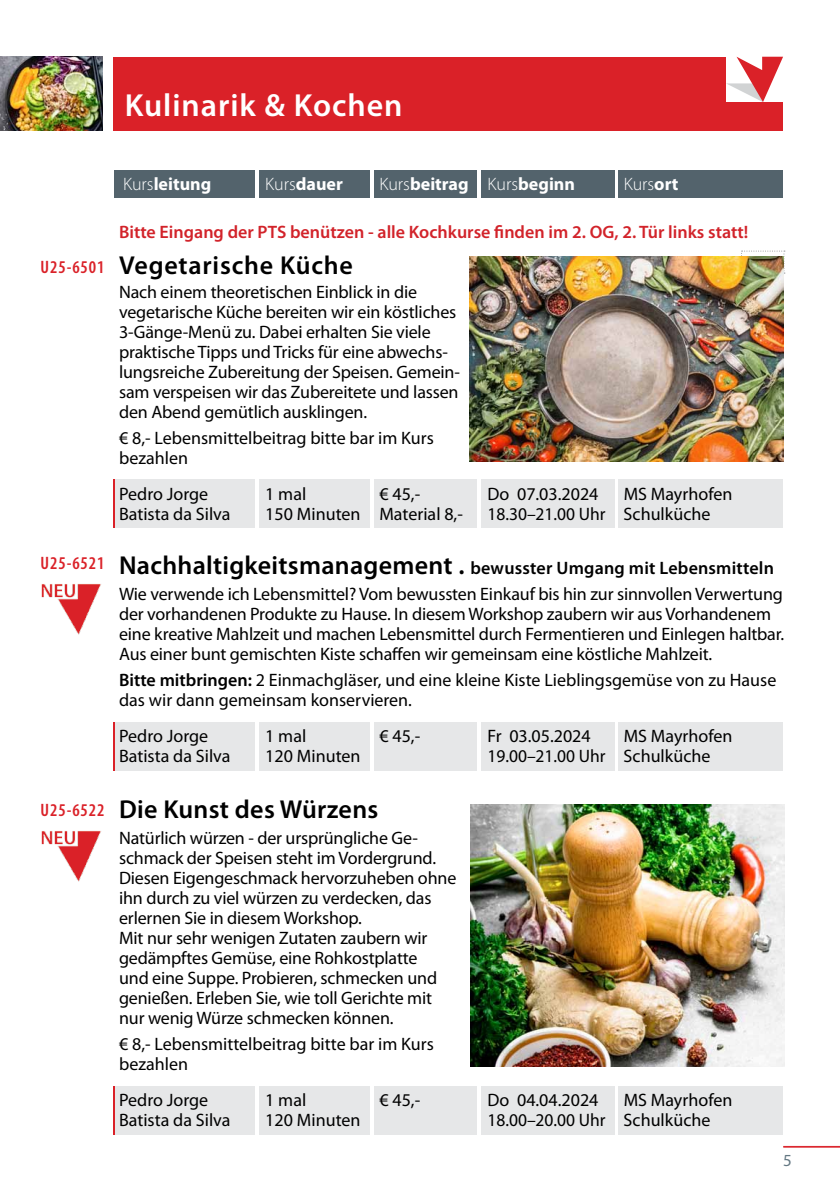
<style>
.page{position:relative;width:840px;height:1191px;background:#fff}
.page>*{position:absolute;margin:0;border:0;box-sizing:border-box;transform-origin:0 0}
.t1{font:600 32px "Myriad Pro";letter-spacing:.03em;color:#fff}
.t2{font:600 26px "Myriad Pro";letter-spacing:.015em;color:#000}
.t3{font:18px/20px "Myriad Pro";letter-spacing:-.01em;color:#000}
.t4{font:600 18px "Myriad Pro";color:#d2232a}
.t5{font:700 18px "Myriad Pro";color:#fff}
.t6{font:600 condensed 18px "Myriad Pro";letter-spacing:.05em;color:#da2128}
.t7{font:300 18px "Myriad Pro";color:#fff}
.t8{font:17px "Myriad Pro";color:#647883}
.s1{font-weight:300}
.s2{font-weight:700}
.s3{font-weight:600;font-size:26px}
.s4{font-weight:600}
</style>
<div class="page">
<div style="left:115px;top:479px;width:139px;height:48px;background:#e6e7e8"></div>
<div style="left:115px;top:722px;width:139px;height:48px;background:#e6e7e8"></div>
<div style="left:115px;top:1086px;width:139px;height:48px;background:#e6e7e8"></div>
<div style="left:258px;top:479px;width:111px;height:48px;background:#e6e7e8"></div>
<div style="left:258px;top:722px;width:111px;height:48px;background:#e6e7e8"></div>
<div style="left:258px;top:1086px;width:111px;height:48px;background:#e6e7e8"></div>
<div style="left:373px;top:479px;width:103px;height:48px;background:#e6e7e8"></div>
<div style="left:373px;top:722px;width:103px;height:48px;background:#e6e7e8"></div>
<div style="left:373px;top:1086px;width:103px;height:48px;background:#e6e7e8"></div>
<div style="left:480px;top:479px;width:134px;height:48px;background:#e6e7e8"></div>
<div style="left:480px;top:722px;width:134px;height:48px;background:#e6e7e8"></div>
<div style="left:480px;top:1086px;width:134px;height:48px;background:#e6e7e8"></div>
<div style="left:618px;top:479px;width:164px;height:48px;background:#e6e7e8"></div>
<div style="left:618px;top:722px;width:164px;height:48px;background:#e6e7e8"></div>
<div style="left:618px;top:1086px;width:164px;height:48px;background:#e6e7e8"></div>
<hr style="left:113px;top:479px;width:2px;height:48px;background:#da2128">
<hr style="left:113px;top:722px;width:2px;height:48px;background:#da2128">
<hr style="left:113px;top:1086px;width:2px;height:48px;background:#da2128">
<div style="left:114px;top:171px;width:140px;height:27px;background:#53636c"></div>
<div style="left:259px;top:171px;width:110px;height:27px;background:#53636c"></div>
<div style="left:374px;top:171px;width:102px;height:27px;background:#53636c"></div>
<div style="left:481px;top:171px;width:133px;height:27px;background:#53636c"></div>
<div style="left:618px;top:171px;width:164px;height:27px;background:#53636c"></div>
<svg style="left:740px;top:251px;width:44px;height:23px"></svg>
<div style="left:114px;top:57px;width:668px;height:73px;background:#da2128"></div>
<svg style="left:736px;top:56px;width:47px;height:3px"></svg>
<svg style="left:726px;top:57px;width:56px;height:45px"></svg>
<img style="left:0;top:57px;width:102px;height:73px">
<hr style="left:782px;top:1146px;width:57px;height:1px;background:#da2128">
<img style="left:469px;top:257px;width:313px;height:204px">
<img style="left:41px;top:584px;width:60px;height:51px">
<img style="left:41px;top:831px;width:60px;height:51px">
<img style="left:470px;top:804px;width:313px;height:262px">
<h1 class="t1" style="left:125px;top:85px;width:279px">Kulinarik &amp; Kochen</h1>
<p class="t6" style="left:41px;top:256px;width:65px">U25-6501</p>
<p class="t6" style="left:41px;top:552px;width:65px">U25-6521</p>
<p class="t6" style="left:41px;top:799px;width:65px">U25-6522</p>
<p class="t5" style="left:123px;top:172px;width:90px"><span class="s1">Kurs</span>leitung</p>
<p class="t5" style="left:265px;top:172px;width:79px"><span class="s1">Kurs</span>dauer</p>
<p class="t5" style="left:379px;top:172px;width:197px"><span class="s1">Kurs</span>beitrag <span class="s1">Kurs</span>beginn</p>
<p class="t7" style="left:623px;top:173px;width:56px">Kurs<span class="s2">ort</span></p>
<p class="t4" style="left:119px;top:220px;width:630px">Bitte Eingang der PTS benützen - alle Kochkurse finden im 2. OG, 2. Tür links statt!</p>
<h2 class="t2" style="left:119px;top:248px;width:235px">Vegetarische Küche</h2>
<p class="t3" style="left:119px;top:281px;width:342px">Nach einem theoretischen Einblick in die vegetarische Küche bereiten wir ein köstliches 3-Gänge-Menü zu. Dabei erhalten Sie viele praktische Tipps und Tricks für eine abwechs&shy;lungsreiche Zubereitung der Speisen. Gemein&shy;sam verspeisen wir das Zubereitete und lassen den Abend gemütlich ausklingen.</p>
<p class="t3" style="left:119px;top:427px;width:316px">€ 8,- Lebensmittelbeitrag bitte bar im Kurs bezahlen</p>
<p class="t3" style="left:119px;top:483px;width:91px">Pedro Jorge</p>
<p class="t3" style="left:265px;top:483px;width:42px">1 mal</p>
<p class="t3" style="left:379px;top:483px;width:42px">€ 45,-</p>
<p class="t3" style="left:487px;top:483px;width:112px">Do 07.03.2024</p>
<p class="t3" style="left:623px;top:483px;width:110px">MS Mayrhofen</p>
<p class="t3" style="left:119px;top:503px;width:113px">Batista da Silva</p>
<p class="t3" style="left:265px;top:503px;width:199px">150 Minuten Material 8,-</p>
<p class="t3" style="left:487px;top:503px;width:224px">18.30–21.00 Uhr Schulküche</p>
<p class="t3" style="left:119px;top:554px;width:665px;line-height:26px"><span class="s3">Nachhaltigkeitsmanagement .</span> <span class="s4">bewusster Umgang mit Lebensmitteln<br></span>Wie verwende ich Lebensmittel? Vom bewussten Einkauf bis hin zur sinnvollen Verwertung</p>
<p class="t3" style="left:119px;top:603px;width:666px">der vorhandenen Produkte zu Hause. In diesem Workshop zaubern wir aus Vorhandenem eine kreative Mahlzeit und machen Lebensmittel durch Fermentieren und Einlegen haltbar.<br>Aus einer bunt gemischten Kiste schaffen wir gemeinsam eine köstliche Mahlzeit.</p>
<p class="t3" style="left:119px;top:669px;width:658px"><span class="s4">Bitte mitbringen:</span> 2 Einmachgläser, und eine kleine Kiste Lieblingsgemüse von zu Hause das wir dann gemeinsam konservieren.</p>
<p class="t3" style="left:119px;top:725px;width:91px">Pedro Jorge</p>
<p class="t3" style="left:265px;top:725px;width:42px">1 mal</p>
<p class="t3" style="left:379px;top:725px;width:42px">€ 45,-</p>
<p class="t3" style="left:487px;top:725px;width:105px">Fr 03.05.2024</p>
<p class="t3" style="left:623px;top:725px;width:110px">MS Mayrhofen</p>
<p class="t3" style="left:119px;top:745px;width:113px">Batista da Silva</p>
<p class="t3" style="left:265px;top:745px;width:97px">120 Minuten</p>
<p class="t3" style="left:487px;top:745px;width:224px">19.00–21.00 Uhr Schulküche</p>
<h2 class="t2" style="left:119px;top:792px;width:260px">Die Kunst des Würzens</h2>
<p class="t3" style="left:119px;top:827px;width:338px">Natürlich würzen - der ursprüngliche Ge&shy;schmack der Speisen steht im Vordergrund.<br>Diesen Eigengeschmack hervorzuheben ohne ihn durch zu viel würzen zu verdecken, das erlernen Sie in diesem Workshop.<br>Mit nur sehr wenigen Zutaten zaubern wir gedämpftes Gemüse, eine Rohkostplatte<br>und eine Suppe. Probieren, schmecken und genießen. Erleben Sie, wie toll Gerichte mit nur wenig Würze schmecken können.</p>
<p class="t3" style="left:119px;top:1033px;width:316px">€ 8,- Lebensmittelbeitrag bitte bar im Kurs bezahlen</p>
<p class="t3" style="left:119px;top:1089px;width:91px">Pedro Jorge</p>
<p class="t3" style="left:265px;top:1089px;width:42px">1 mal</p>
<p class="t3" style="left:379px;top:1089px;width:42px">€ 45,-</p>
<p class="t3" style="left:487px;top:1089px;width:112px">Do 04.04.2024</p>
<p class="t3" style="left:623px;top:1089px;width:110px">MS Mayrhofen</p>
<p class="t3" style="left:119px;top:1109px;width:113px">Batista da Silva</p>
<p class="t3" style="left:265px;top:1109px;width:97px">120 Minuten</p>
<p class="t3" style="left:487px;top:1109px;width:224px">18.00–20.00 Uhr Schulküche</p>
<p class="t8" style="left:782px;top:1150px;width:10px">5</p>
</div>
